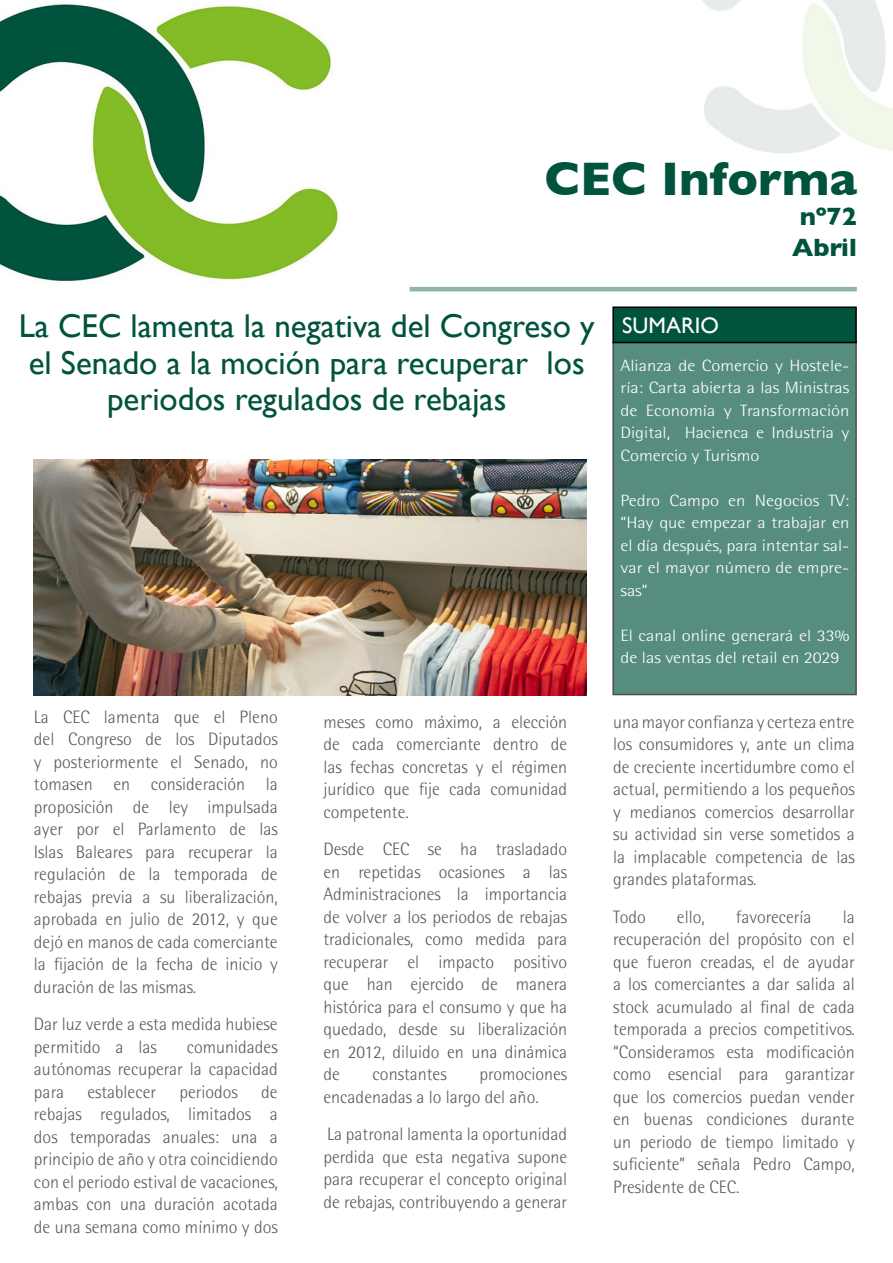
<style>
.page{position:relative;width:893px;height:1263px;background:#fff}
.page>*{position:absolute;margin:0;border:0;box-sizing:border-box;transform-origin:0 0}
.t1{font:700 48px "Gill Sans";color:#00533d}
.t2{font:33px/36.3px "Gill Sans";color:#00533d;text-align:center}
.t3{font:700 25.5px/30.6px "Gill Sans";color:#00533d;text-align:center}
.t4{font:22.5px "Gill Sans";color:#fffefc}
.t5{font:300 18px/22.5px "Rotis Semi Sans Std";color:#595959;text-align:justify}
.t6{font:300 16.35px/22.5px "Rotis Semi Sans Std";color:#fff;text-align:justify;scale:1.14 1}
</style>
<div class="page">
<img style="left:702px;top:0;width:191px;height:153px">
<hr style="left:410px;top:287px;width:447px;height:4px;background:#8fb3aa">
<img style="left:34px;top:460px;width:552px;height:235px">
<div style="left:613px;top:342px;width:243px;height:352px;background:#578d7f"></div>
<div style="left:613px;top:307px;width:243px;height:35px;background:#00533d"></div>
<div style="left:612px;top:306px;width:245px;height:37px;border:2px solid #000"></div>
<img style="left:0;top:4px;width:338px;height:278px">
<h1 class="t1" style="left:544px;top:140px;width:314px">CEC Informa</h1>
<h3 class="t3" style="left:792px;top:201px;width:66px">nº72<br>Abril</h3>
<h2 class="t2" style="left:19px;top:308px;width:577px">La CEC lamenta la negativa del Congreso y el Senado a la moción para recuperar los periodos regulados de rebajas</h2>
<p class="t4" style="left:625px;top:306px;width:98px">SUMARIO</p>
<p class="t6" style="left:620px;top:354px;width:202px">Alianza de Comercio y Hostele&shy;ría: Carta abierta a las Ministras de Economía y Transformación Digital, Hacienca e Industria y Comercio y Turismo</p>
<p class="t6" style="left:620px;top:489px;width:202px">Pedro Campo en Negocios TV: “Hay que empezar a trabajar en el día después, para intentar sal&shy;var el mayor número de empre&shy;sas”</p>
<p class="t6" style="left:620px;top:624px;width:202px">El canal online generará el 33% de las ventas del retail en 2029</p>
<p class="t4" style="left:622px;top:312px;width:98px">SUMARIO</p>
<p class="t5" style="left:34px;top:705px;width:245px">La CEC lamenta que el Pleno del Congreso de los Diputados y posteriormente el Senado, no tomasen en consideración la proposición de ley impulsada ayer por el Parlamento de las Islas Baleares para recuperar la regulación de la temporada de rebajas previa a su liberalización, aprobada en julio de 2012, y que dejó en manos de cada comerciante la fijación de la fecha de inicio y duración de las mismas.</p>
<p class="t5" style="left:34px;top:1013px;width:245px">Dar luz verde a esta medida hubiese permitido a las</p>
<p class="t5" style="left:34px;top:1035px;width:245px;text-indent:153px">comunidades autónomas recuperar la capacidad para</p>
<p class="t5" style="left:34px;top:1080px;width:245px;text-indent:227px">de rebajas regulados, limitados a dos temporadas anuales: una a principio de año y otra coincidiendo con el periodo estival de vacaciones, ambas con una duración acotada de una semana como mínimo y dos</p>
<p class="t5" style="left:87px;top:1080px;width:70px">establecer</p>
<p class="t5" style="left:179px;top:1080px;width:60px">periodos</p>
<p class="t5" style="left:323px;top:710px;width:245px">meses como máximo, a elección de cada comerciante dentro de las fechas concretas y el régimen jurídico que fije cada comunidad competente.</p>
<p class="t5" style="left:323px;top:838px;width:245px">Desde CEC se ha trasladado en repetidas ocasiones a las Administraciones la importancia de volver a los periodos de rebajas tradicionales, como medida para recuperar el impacto positivo que han ejercido de manera histórica para el consumo y que ha quedado, desde su liberalización en 2012, diluido en una dinámica de</p>
<p class="t5" style="left:323px;top:1063px;width:245px;text-indent:156px">promociones encadenadas a lo largo del año.</p>
<p class="t5" style="left:323px;top:1123px;width:245px">La patronal lamenta la oportunidad perdida que esta negativa supone para recuperar el concepto original de rebajas, contribuyendo a generar</p>
<p class="t5" style="left:373px;top:1063px;width:76px">constantes</p>
<p class="t5" style="left:613px;top:710px;width:243px">una mayor confianza y certeza entre los consumidores y, ante un clima de creciente incertidumbre como el actual, permitiendo a los pequeños y medianos comercios desarrollar su actividad sin verse sometidos a la implacable competencia de las grandes plataformas.</p>
<p class="t5" style="left:613px;top:905px;width:34px">Todo</p>
<p class="t5" style="left:677px;top:905px;width:29px">ello,</p>
<p class="t5" style="left:736px;top:905px;width:77px">favorecería</p>
<p class="t5" style="left:613px;top:905px;width:243px;text-indent:229px">la recuperación del propósito con el que fueron creadas, el de ayudar a los comerciantes a dar salida al stock acumulado al final de cada temporada a precios competitivos. “Consideramos esta modificación como esencial para garantizar que los comercios puedan vender en buenas condiciones durante un periodo de tiempo limitado y suficiente” señala Pedro Campo, Presidente de CEC.</p>
</div>
